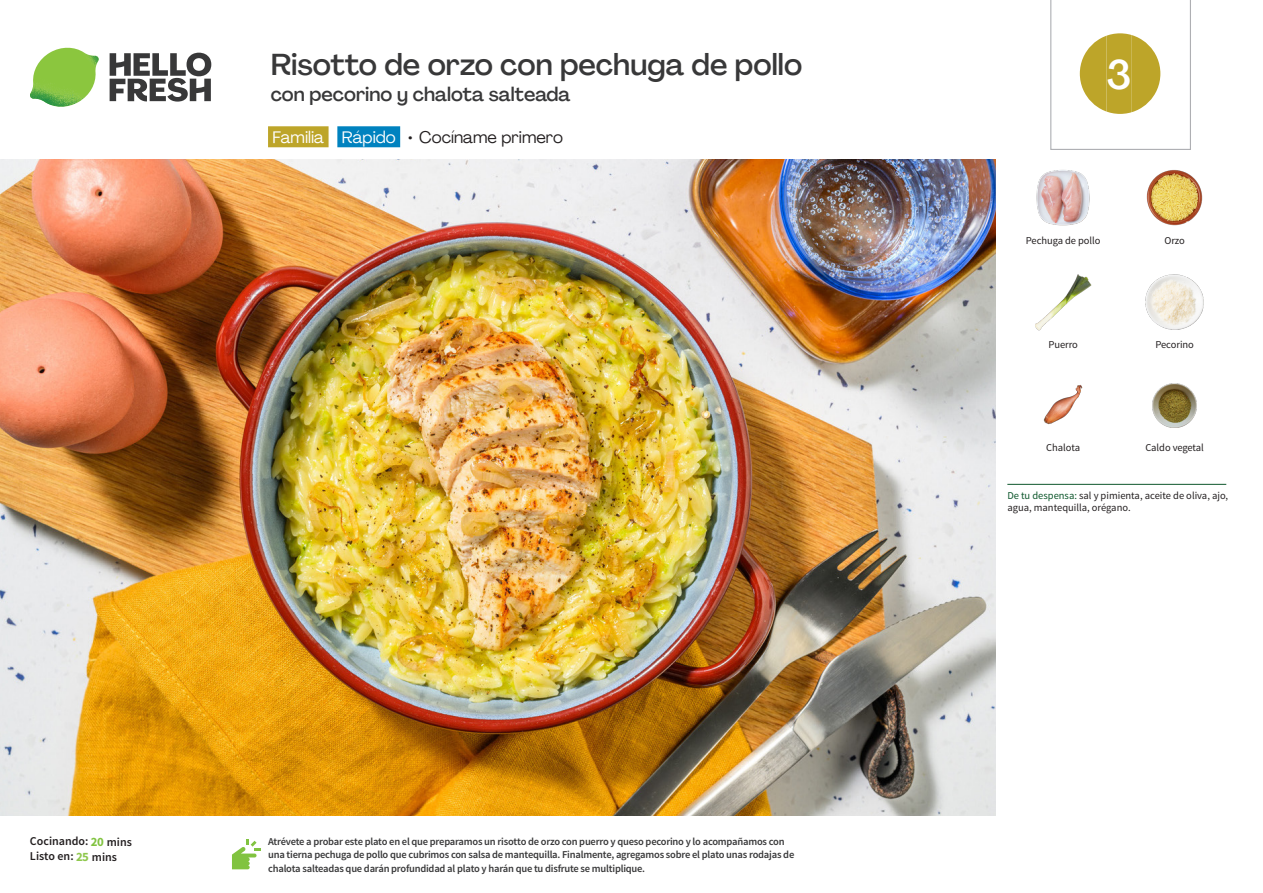
<style>
.page{position:relative;width:1263px;height:893px;background:#fff}
.page>*{position:absolute;margin:0;border:0;box-sizing:border-box;transform-origin:0 0}
._24_Recipe_Nr_Bag{font:500 40.5px "Agrandir";color:#fff}
._15_Titel_UK{font:500 30px "Agrandir";color:#383839}
._15_Titel_UK-2{font:500 19.5px "Agrandir";color:#383839}
._02_Box_Type{font:16.5px "Agrandir";color:#231f20}
._04_Intro{font:600 12px "Source Sans Pro";color:#231f20}
._14_Allergene_Text_7pt{font:600 10.5px/13.5px "Source Sans Pro";letter-spacing:-.02em;color:#383839}
._18_FRONT_ingredients_UK{font:10.5px/12px "Source Sans Pro";letter-spacing:-.005em;color:#231f20}
.s1{color:#fff}
.s2{font-weight:700;font-size:12.75px;color:#81c340}
.s3{font-weight:700;font-size:12.75px;color:#8fc84e}
.s4{color:#0e572c}
</style>
<div class="page">
<svg style="left:110px;top:53px;width:101px;height:49px"></svg>
<img style="left:30px;top:48px;width:69px;height:59px">
<div style="left:268px;top:126px;width:61px;height:21px;background:#bda529"></div>
<div style="left:337px;top:126px;width:63px;height:21px;background:#0082bf"></div>
<img style="left:0;top:159px;width:995px;height:657px">
<hr style="left:1007px;top:484px;width:219px;height:1px;background:#0e572c">
<svg style="left:232px;top:839px;width:28px;height:30px"></svg>
<img style="left:1036px;top:170px;width:54px;height:56px">
<img style="left:1146px;top:170px;width:57px;height:56px">
<img style="left:1146px;top:274px;width:57px;height:56px">
<img style="left:1035px;top:274px;width:57px;height:57px">
<img style="left:1152px;top:383px;width:45px;height:45px">
<img style="left:1043px;top:385px;width:40px;height:40px">
<svg style="left:1050px;top:0;width:141px;height:150px"></svg>
<p class="_15_Titel_UK" style="left:271px;top:46px;width:533px">Risotto de orzo con pechuga de pollo</p>
<p class="_15_Titel_UK-2" style="left:271px;top:82px;width:301px">con pecorino y chalota salteada</p>
<p class="_02_Box_Type" style="left:272px;top:127px;width:292px"><span class="s1">Familia Rápido</span> • Cocíname primero</p>
<p class="_04_Intro" style="left:30px;top:833px;width:103px">Cocinando: <span class="s2">20</span> mins</p>
<p class="_04_Intro" style="left:30px;top:848px;width:89px">Listo en: <span class="s3">25</span> mins</p>
<p class="_14_Allergene_Text_7pt" style="left:268px;top:835px;width:528px">Atrévete a probar este plato en el que preparamos un risotto de orzo con puerro y queso pecorino y lo acompañamos con una tierna pechuga de pollo que cubrimos con salsa de mantequilla. Finalmente, agregamos sobre el plato unas rodajas de chalota salteadas que darán profundidad al plato y harán que tu disfrute se multiplique.</p>
<p class="_24_Recipe_Nr_Bag" style="left:1106px;top:50px;width:26px">3</p>
<p class="_18_FRONT_ingredients_UK" style="left:1026px;top:235px;width:76px">Pechuga de pollo</p>
<p class="_18_FRONT_ingredients_UK" style="left:1164px;top:235px;width:22px">Orzo</p>
<p class="_18_FRONT_ingredients_UK" style="left:1048px;top:339px;width:31px">Puerro</p>
<p class="_18_FRONT_ingredients_UK" style="left:1155px;top:339px;width:40px">Pecorino</p>
<p class="_18_FRONT_ingredients_UK" style="left:1046px;top:441px;width:35px">Chalota</p>
<p class="_18_FRONT_ingredients_UK" style="left:1145px;top:441px;width:60px">Caldo vegetal</p>
<p class="_18_FRONT_ingredients_UK" style="left:1007px;top:489px;width:222px"><span class="s4">De tu despensa:</span> sal y pimienta, aceite de oliva, ajo, agua, mantequilla, orégano.</p>
</div>
